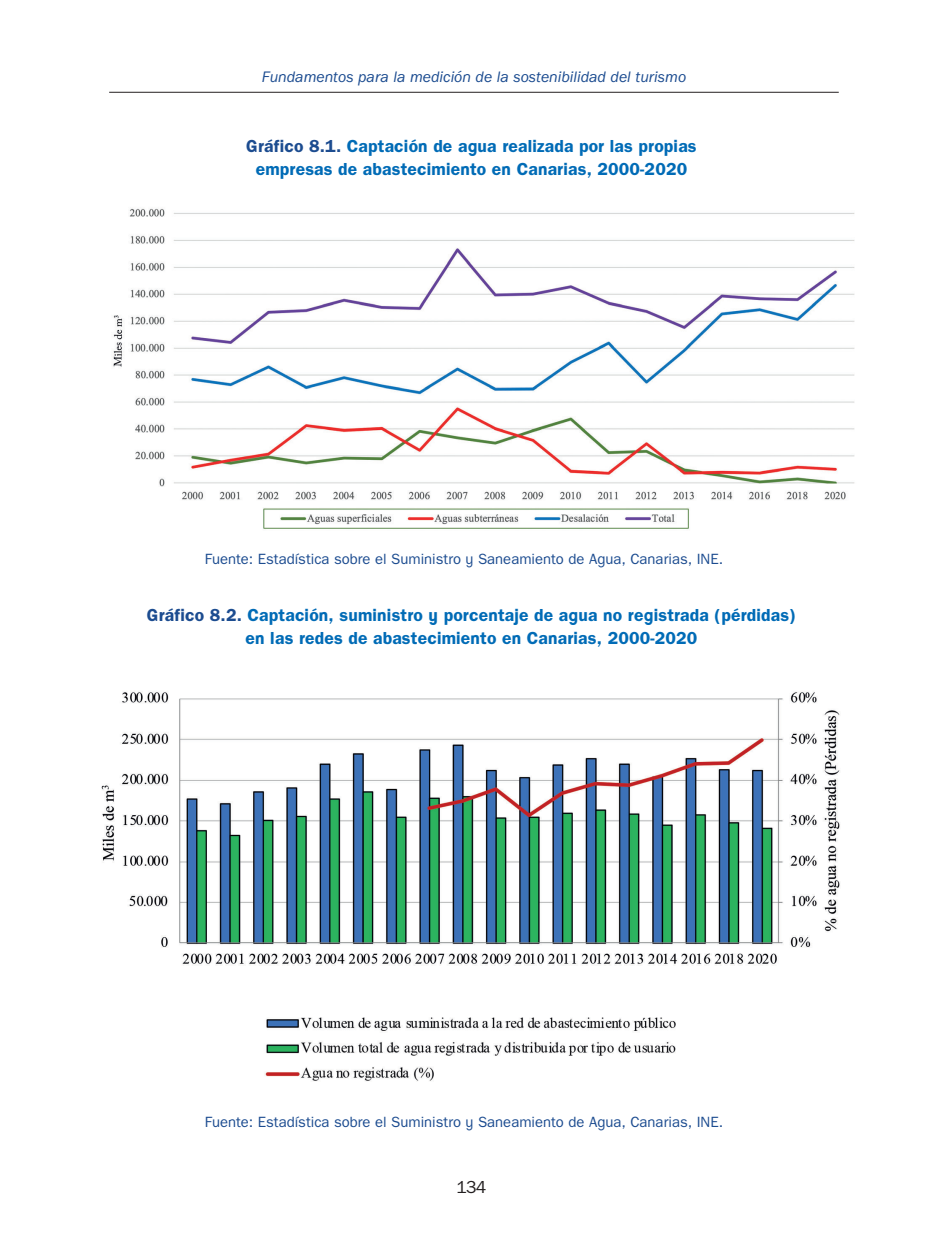
<style>
.page{position:relative;width:943px;height:1241px;background:#fff}
.page>*{position:absolute;margin:0;border:0;box-sizing:border-box;transform-origin:0 0}
.FIG-TIT{font:700 17.5px/22.8px "SRA Sans 2.0";letter-spacing:.01em;color:#006bb6;text-align:center}
.t1{font:17.5px "SRA Sans 2.0";color:#231f20}
.t2{font:italic 15.75px "SRA Sans 2.0";color:#1c4c90}
.TXT_fuente{font:14.88px "SRA Sans 2.0";color:#1c4c90}
.s1{color:#1c4c90}
</style>
<div class="page">
<hr style="left:109px;top:92px;width:729px;height:1px;background:#231f20">
<img style="left:113px;top:208px;width:742px;height:321px">
<img style="left:101px;top:691px;width:739px;height:390px">
<p class="t2" style="left:262px;top:68px;width:426px">Fundamentos para la medición de la sostenibilidad del turismo</p>
<p class="FIG-TIT" style="left:246px;top:134px;width:452px"><span class="s1">Gráfico 8.1.</span> Captación de agua realizada por las propias empresas de abastecimiento en Canarias, 2000-2020</p>
<p class="TXT_fuente" style="left:205px;top:550px;width:520px">Fuente: Estadística sobre el Suministro y Saneamiento de Agua, Canarias, INE.</p>
<p class="FIG-TIT" style="left:147px;top:603px;width:650px"><span class="s1">Gráfico 8.2.</span> Captación, suministro y porcentaje de agua no registrada (pérdidas) en las redes de abastecimiento en Canarias, 2000-2020</p>
<p class="TXT_fuente" style="left:205px;top:1113px;width:520px">Fuente: Estadística sobre el Suministro y Saneamiento de Agua, Canarias, INE.</p>
<p class="t1" style="left:456px;top:1176px;width:31px">134</p>
</div>
